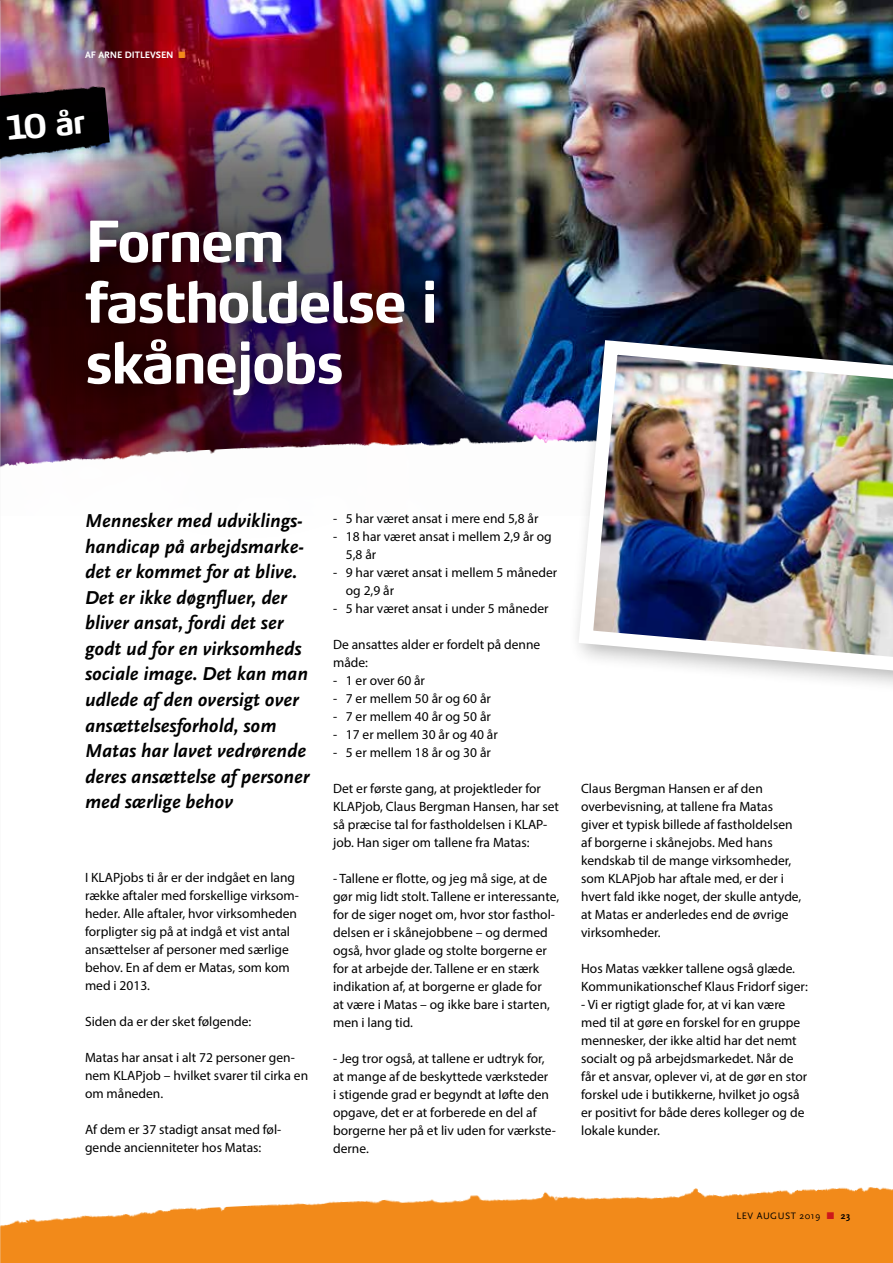
<style>
.page{position:relative;width:893px;height:1263px;background:#fff}
.page>*{position:absolute;margin:0;border:0;box-sizing:border-box;transform-origin:0 0}
.t1{font:700 55.95px/60.8px "Max";letter-spacing:-.03em;color:#fff}
.t2{font:700 32.25px "Max TF";color:#fff}
.t3{font:italic 700 19.5px/25.5px "Scala Sans";color:#000}
.t4{font:13.5px/18px "Myriad Pro";color:#000}
.t5{font:9.75px "Scala Sans";letter-spacing:.05em;color:#000}
.t6{font:700 9.75px "Scala Sans";color:#fff}
.s1{color:#f28a19}
.s2{font-family:"Max"}
.s3{color:#cd171a}
.s4{font-weight:700}
</style>
<div class="page">
<img style="left:0;top:1187px;width:893px;height:76px">
<img style="left:0;top:0;width:893px;height:410px">
<img style="left:8px;top:82px;width:477px;height:456px;border-radius:50%">
<img style="left:0;top:410px;width:567px;height:128px">
<div style="left:567px;top:328px;width:326px;height:368px;background:#000;opacity:.3"></div>
<img style="left:571px;top:333px;width:322px;height:347px">
<img style="left:0;top:0;width:1px;height:330px">
<div style="left:60px;top:193px;width:402px;height:229px;background:#000;opacity:.75"></div>
<img style="left:0;top:82px;width:109px;height:29px">
<img style="left:0;top:111px;width:110px;height:49px">
<p class="t6" style="left:85px;top:50px;width:102px">AF ARNE DITLEVSEN <span class="s1">■</span></p>
<h2 class="t2" style="left:3px;top:108px;width:82px;rotate:-5deg">10 <span class="s2">år</span></h2>
<h1 class="t1" style="left:85px;top:210px;width:355px">Fornem fastholdelse i skånejobs</h1>
<p class="t3" style="left:85px;top:509px;width:226px">Mennesker med udviklings&shy;handicap på arbejdsmarke&shy;det er kommet for at blive.<br>Det er ikke døgnfluer, der bliver ansat, fordi det ser godt ud for en virksomheds sociale image. Det kan man udlede af den oversigt over ansættelsesforhold, som<br>Matas har lavet vedrørende deres ansættelse af personer med særlige behov</p>
<p class="t4" style="left:85px;top:868px;width:215px">I KLAPjobs ti år er der indgået en lang række aftaler med forskellige virksom&shy;heder. Alle aftaler, hvor virksomheden forpligter sig på at indgå et vist antal ansættelser af personer med særlige behov. En af dem er Matas, som kom med i 2013.</p>
<p class="t4" style="left:85px;top:1012px;width:168px">Siden da er der sket følgende:</p>
<p class="t4" style="left:85px;top:1048px;width:225px">Matas har ansat i alt 72 personer gen&shy;nem KLAPjob – hvilket svarer til cirka en om måneden.</p>
<p class="t4" style="left:85px;top:1120px;width:198px">Af dem er 37 stadigt ansat med føl&shy;gende ancienniteter hos Matas:</p>
<p class="t4" style="left:333px;top:509px;width:207px">- 5 har været ansat i mere end 5,8 år</p>
<p class="t4" style="left:346px;top:527px;width:207px;text-indent:-13px">- 18 har været ansat i mellem 2,9 år og<br>5,8 år</p>
<p class="t4" style="left:346px;top:563px;width:213px;text-indent:-13px">- 9 har været ansat i mellem 5 måneder og 2,9 år</p>
<p class="t4" style="left:333px;top:599px;width:217px">- 5 har været ansat i under 5 måneder</p>
<p class="t4" style="left:333px;top:635px;width:209px">De ansattes alder er fordelt på denne måde:</p>
<p class="t4" style="left:333px;top:671px;width:93px">- 1 er over 60 år</p>
<p class="t4" style="left:333px;top:689px;width:159px">- 7 er mellem 50 år og 60 år</p>
<p class="t4" style="left:333px;top:707px;width:159px">- 7 er mellem 40 år og 50 år</p>
<p class="t4" style="left:333px;top:725px;width:166px">- 17 er mellem 30 år og 40 år</p>
<p class="t4" style="left:333px;top:743px;width:159px">- 5 er mellem 18 år og 30 år</p>
<p class="t4" style="left:333px;top:779px;width:227px">Det er første gang, at projektleder for KLAPjob, Claus Bergman Hansen, har set så præcise tal for fastholdelsen i KLAP&shy;job. Han siger om tallene fra Matas:</p>
<p class="t4" style="left:333px;top:869px;width:228px">- Tallene er flotte, og jeg må sige, at de gør mig lidt stolt. Tallene er interessante, for de siger noget om, hvor stor fasthol&shy;delsen er i skånejobbene – og dermed også, hvor glade og stolte borgerne er for at arbejde der. Tallene er en stærk indikation af, at borgerne er glade for<br>at være i Matas – og ikke bare i starten, men i lang tid.</p>
<p class="t4" style="left:333px;top:1049px;width:224px">- Jeg tror også, at tallene er udtryk for, at mange af de beskyttede værksteder<br>i stigende grad er begyndt at løfte den opgave, det er at forberede en del af borgerne her på et liv uden for værkste&shy;derne.</p>
<p class="t4" style="left:581px;top:779px;width:222px">Claus Bergman Hansen er af den overbevisning, at tallene fra Matas giver et typisk billede af fastholdelsen af borgerne i skånejobs. Med hans kendskab til de mange virksomheder, som KLAPjob har aftale med, er der i hvert fald ikke noget, der skulle antyde, at Matas er anderledes end de øvrige virksomheder.</p>
<p class="t4" style="left:581px;top:959px;width:228px">Hos Matas vækker tallene også glæde.<br>Kommunikationschef Klaus Fridorf siger:</p>
<p class="t4" style="left:581px;top:995px;width:228px">- Vi er rigtigt glade for, at vi kan være med til at gøre en forskel for en gruppe mennesker, der ikke altid har det nemt socialt og på arbejdsmarkedet. Når de får et ansvar, oplever vi, at de gør en stor forskel ude i butikkerne, hvilket jo også er positivt for både deres kolleger og de lokale kunder.</p>
<p class="t5" style="left:736px;top:1211px;width:115px">LEV AUGUST 2019 <span class="s3">■</span> <span class="s4">23</span></p>
</div>
